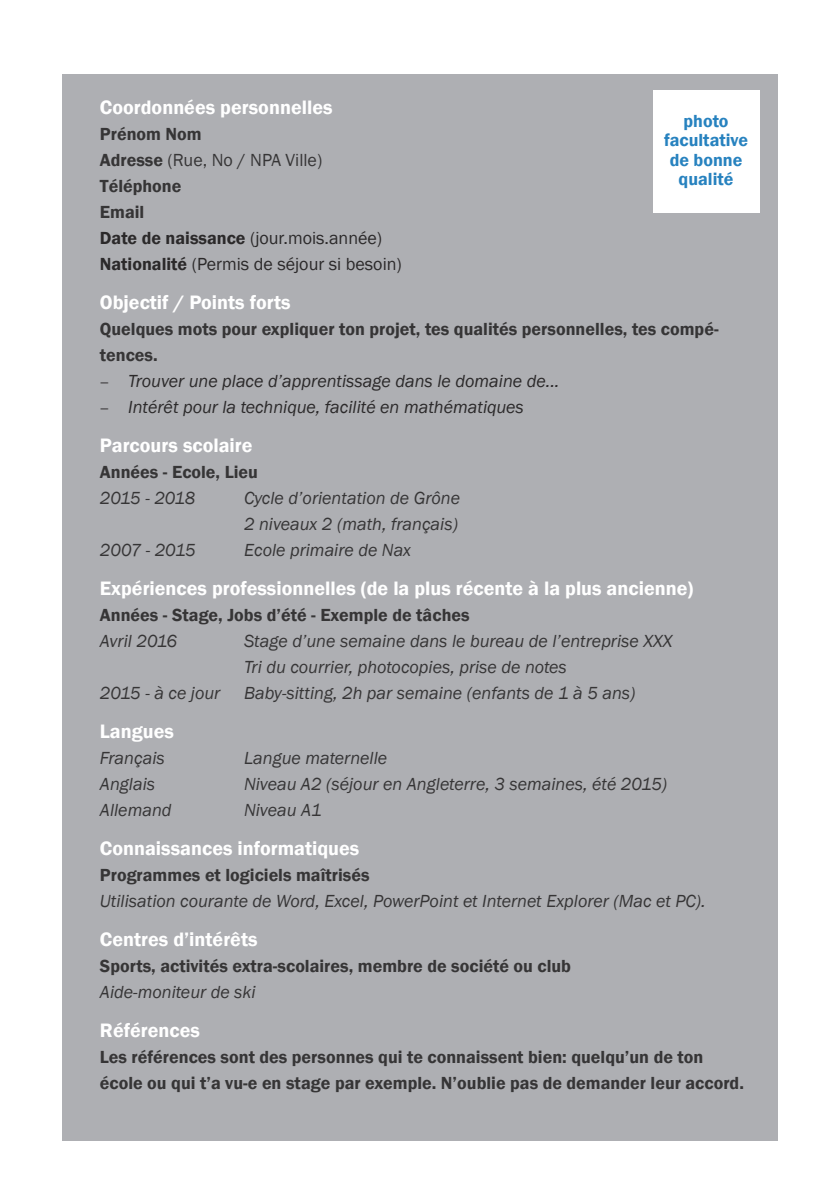
<style>
.page{position:relative;width:840px;height:1191px;background:#fff}
.page>*{position:absolute;margin:0;border:0;box-sizing:border-box;transform-origin:0 0}
.t1{font:600 20px "Franklin Gothic";color:#fff}
.t2{font:italic 18px/26px "Franklin Gothic";color:#363536}
.t3{font:600 18px/26px "Franklin Gothic";color:#363536}
.t4{font:18px/26px "Franklin Gothic";color:#2b292a}
.t5{font:italic 18px "Franklin Gothic";color:#2b292a}
.t6{font:600 18px/19.4px "Franklin Gothic";color:#2782bf;text-align:center}
.t7{font:italic 18px "Franklin Gothic";letter-spacing:-.02em;color:#363536}
.s1{font-weight:600;color:#363536}
.s2{color:#363536}
.s3{font-weight:600}
.s4{font-family:"Minion Pro";font-style:normal}
</style>
<div class="page">
<div style="left:62px;top:74px;width:715px;height:1067px;background:#aeafb3"></div>
<div style="left:652px;top:90px;width:107px;height:123px;background:#fff"></div>
<p class="t1" style="left:100px;top:95px;width:234px">Coordonnées personnelles</p>
<p class="t4" style="left:100px;top:120px;width:303px"><span class="s1">Prénom Nom<br>Adresse</span> <span class="s2">(Rue, No / NPA Ville)<br></span><span class="s1">Téléphone<br>Email<br></span><span class="s3">Date de naissance</span> (jour.mois.année)<br><span class="s3">Nationalité</span> (Permis de séjour si besoin)</p>
<p class="t1" style="left:100px;top:290px;width:192px">Objectif / Points forts</p>
<p class="t3" style="left:100px;top:315px;width:620px">Quelques mots pour expliquer ton projet, tes qualités personnelles, tes compé&shy;tences.</p>
<p class="t5" style="left:100px;top:370px;width:460px"><span class="s4">–</span> Trouver une place d’apprentissage dans le domaine de...</p>
<p class="t5" style="left:100px;top:396px;width:425px"><span class="s4">–</span> Intérêt pour la technique, facilité en mathématiques</p>
<p class="t1" style="left:100px;top:433px;width:154px">Parcours scolaire</p>
<p class="t3" style="left:100px;top:458px;width:159px">Années - Ecole, Lieu</p>
<p class="t7" style="left:100px;top:487px;width:97px">2015 - 2018</p>
<p class="t2" style="left:244px;top:484px;width:217px">Cycle d’orientation de Grône<br>2 niveaux 2 (math, français)</p>
<p class="t2" style="left:100px;top:536px;width:97px">2007 - 2015</p>
<p class="t2" style="left:244px;top:536px;width:168px">Ecole primaire de Nax</p>
<p class="t1" style="left:100px;top:576px;width:594px">Expériences professionnelles (de la plus récente à la plus ancienne)</p>
<p class="t3" style="left:100px;top:601px;width:371px">Années - Stage, Jobs d’été - Exemple de tâches</p>
<p class="t2" style="left:100px;top:627px;width:79px">Avril 2016</p>
<p class="t2" style="left:244px;top:627px;width:430px">Stage d’une semaine dans le bureau de l’entreprise XXX<br>Tri du courrier, photocopies, prise de notes</p>
<p class="t2" style="left:100px;top:679px;width:122px">2015 - à ce jour</p>
<p class="t2" style="left:244px;top:679px;width:393px">Baby-sitting, 2h par semaine (enfants de 1 à 5 ans)</p>
<p class="t1" style="left:100px;top:719px;width:75px">Langues</p>
<p class="t2" style="left:100px;top:744px;width:66px">Français</p>
<p class="t2" style="left:244px;top:744px;width:145px">Langue maternelle</p>
<p class="t2" style="left:100px;top:770px;width:57px">Anglais</p>
<p class="t2" style="left:244px;top:770px;width:424px">Niveau A2 (séjour en Angleterre, 3 semaines, été 2015)</p>
<p class="t2" style="left:100px;top:796px;width:73px">Allemand</p>
<p class="t2" style="left:244px;top:796px;width:79px">Niveau A1</p>
<p class="t1" style="left:100px;top:836px;width:261px">Connaissances informatiques</p>
<p class="t3" style="left:100px;top:861px;width:271px">Programmes et logiciels maîtrisés</p>
<p class="t2" style="left:100px;top:887px;width:607px">Utilisation courante de Word, Excel, PowerPoint et Internet Explorer (Mac et PC).</p>
<p class="t1" style="left:100px;top:927px;width:159px">Centres d’intérêts</p>
<p class="t3" style="left:100px;top:952px;width:472px">Sports, activités extra-scolaires, membre de société ou club</p>
<p class="t2" style="left:100px;top:978px;width:157px">Aide-moniteur de ski</p>
<p class="t1" style="left:100px;top:1018px;width:101px">Références</p>
<p class="t3" style="left:100px;top:1043px;width:645px">Les références sont des personnes qui te connaissent bien: quelqu’un de ton école ou qui t’a vu-e en stage par exemple. N’oublie pas de demander leur accord.</p>
<p class="t6" style="left:663px;top:111px;width:86px">photo facultative de bonne qualité</p>
</div>
